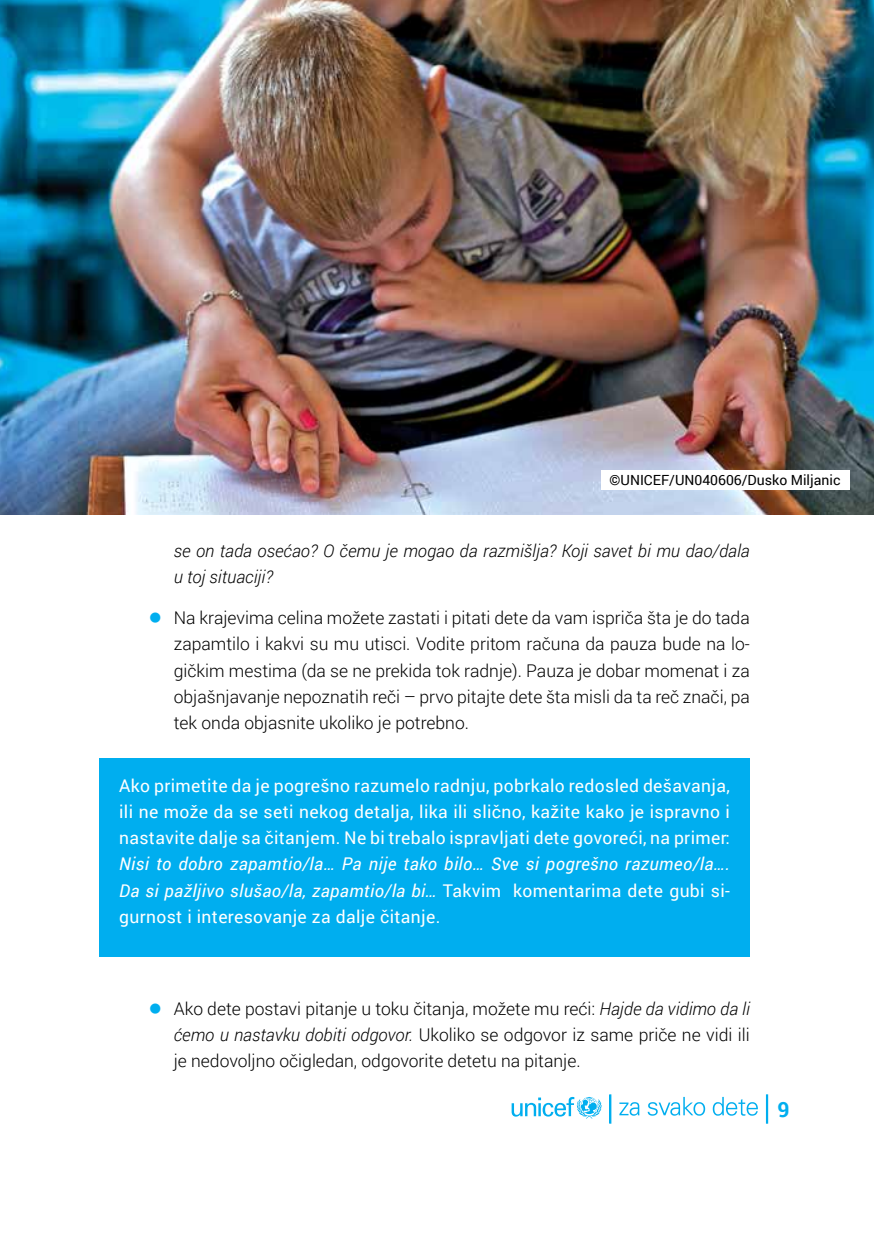
<style>
.page{position:relative;width:874px;height:1241px;background:#fff}
.page>*{position:absolute;margin:0;border:0;box-sizing:border-box;transform-origin:0 0}
.t1{font:700 21px "Roboto";color:#00aeef}
.t2{font:300 17.5px/26.2px "Roboto";color:#000;text-align:justify}
.t3{font:17.5px/26.2px "Roboto";letter-spacing:.02em;color:#fff;text-align:justify}
.t4{font:italic 17.5px/26.2px "Roboto";letter-spacing:.02em;color:#fff;text-align:justify}
.t5{font:italic 300 17.5px/26.2px "Roboto";color:#000}
.t6{font:14px "Roboto";color:#000}
.s1{font-style:normal}
.s2{font-style:italic}
</style>
<div class="page">
<svg style="left:511px;top:1096px;width:90px;height:22px"></svg>
<div style="left:609px;top:1094px;width:2px;height:29px;border:2px solid #00aeef"></div>
<div style="left:765px;top:1094px;width:2px;height:29px;border:2px solid #00aeef"></div>
<svg style="left:619px;top:1102px;width:20px;height:13px"></svg>
<svg style="left:647px;top:1096px;width:57px;height:19px"></svg>
<svg style="left:712px;top:1096px;width:45px;height:19px"></svg>
<div style="left:99px;top:758px;width:650px;height:198px;background:#00aeef"></div>
<img style="left:0;top:0;width:873px;height:514px">
<div style="left:600px;top:470px;width:248px;height:19px;background:#fff"></div>
<p class="t6" style="left:609px;top:470px;width:232px">©UNICEF/UN040606/Dusko Miljanic</p>
<p class="t5" style="left:174px;top:536px;width:577px">se on tada osećao? O čemu je mogao da razmišlja? Koji savet bi mu dao/dala u toj situaciji?</p>
<p class="t2" style="left:174px;top:604px;width:577px">Na krajevima celina možete zastati i pitati dete da vam ispriča šta je do tada zapamtilo i kakvi su mu utisci. Vodite pritom računa da pauza bude na lo&shy;gičkim mestima (da se ne prekida tok radnje). Pauza je dobar momenat i za objašnjavanje nepoznatih reči – prvo pitajte dete šta misli da ta reč znači, pa tek onda objasnite ukoliko je potrebno.</p>
<p class="t3" style="left:119px;top:771px;width:612px">Ako primetite da je pogrešno razumelo radnju, pobrkalo redosled dešavanja, ili ne može da se seti nekog detalja, lika ili slično, kažite kako je ispravno i nastavite dalje sa čitanjem. Ne bi trebalo ispravljati dete govoreći, na primer:</p>
<p class="t4" style="left:119px;top:850px;width:612px">Nisi to dobro zapamtio/la… Pa nije tako bilo… Sve si pogrešno razumeo/la….<br>Da si pažljivo slušao/la, zapamtio/la bi… <span class="s1">Takvim komentarima dete gubi si&shy;gurnost i interesovanje za dalje čitanje.</span></p>
<p class="t2" style="left:174px;top:994px;width:577px">Ako dete postavi pitanje u toku čitanja, možete mu reći: <span class="s2">Hajde da vidimo da li ćemo u nastavku dobiti odgovor.</span> Ukoliko se odgovor iz same priče ne vidi ili je nedovoljno očigledan, odgovorite detetu na pitanje.</p>
<p class="t1" style="left:777px;top:1094px;width:14px">9</p>
</div>
